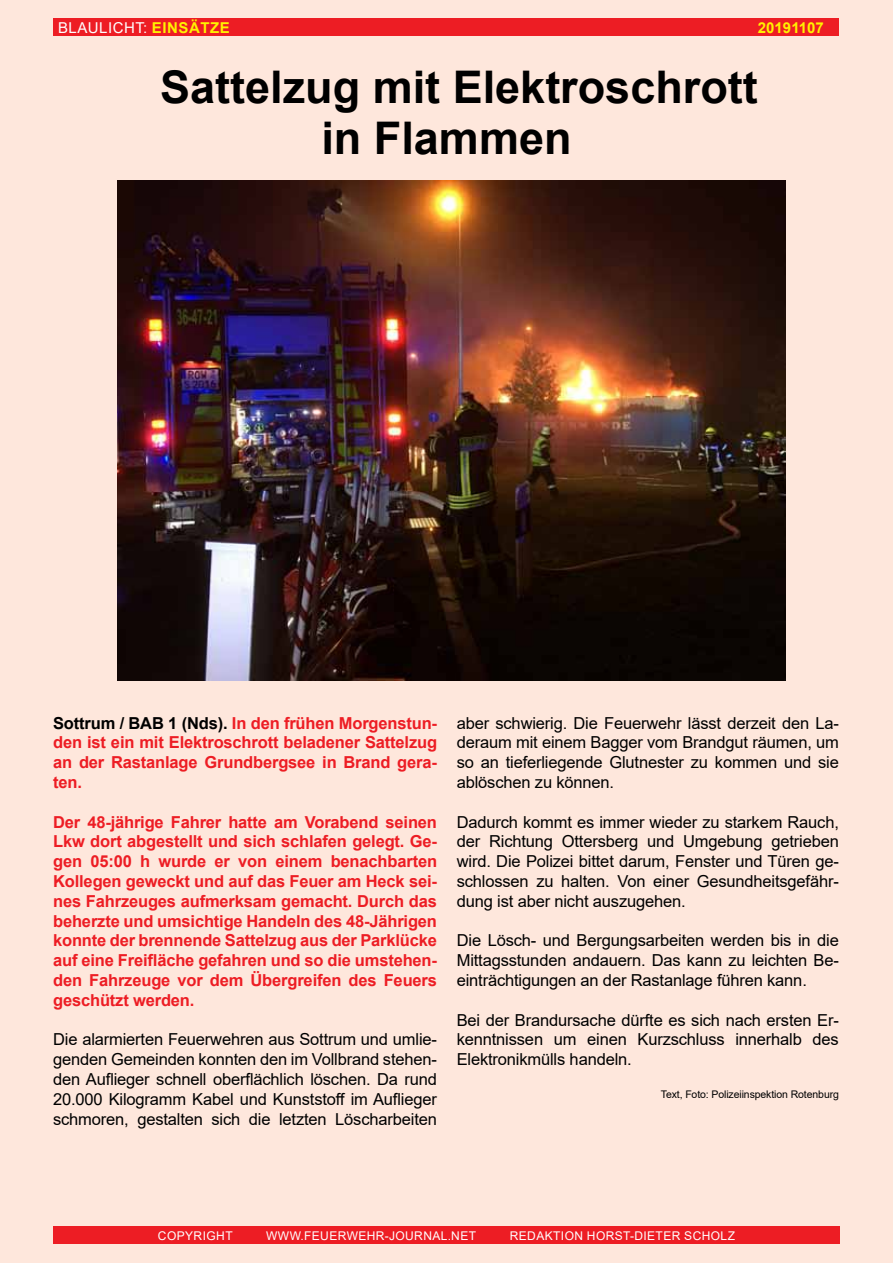
<style>
.page{position:relative;width:893px;height:1263px;background:#fee7dc}
.page>*{position:absolute;margin:0;border:0;box-sizing:border-box;transform-origin:0 0}
.t1{font:700 45px/51px "Arial";color:#000;text-align:center}
.t2{font:16.5px/19.8px "Arial";letter-spacing:-.01em;color:#000;text-align:justify}
.t3{font:700 16.5px/19.8px "Arial";letter-spacing:-.01em;color:#ed1d24;text-align:justify}
.t4{font:15px "Arial";letter-spacing:.035em;color:#fff}
.t5{font:700 15px "Arial";color:#fff200}
.t6{font:12px "Arial";letter-spacing:.035em;color:#fff}
.t7{font:10.5px "Arial";letter-spacing:-.01em;color:#000}
.s1{font-weight:700;color:#fff200}
.s2{color:#000}
</style>
<div class="page">
<div style="left:53px;top:1226px;width:787px;height:18px;background:#ed1d24"></div>
<div style="left:54px;top:18px;width:785px;height:18px;background:#ed1d24"></div>
<img style="left:118px;top:180px;width:667px;height:500px">
<p class="t4" style="left:58px;top:17px;width:171px">Blaulicht: <span class="s1">Einsätze</span></p>
<p class="t5" style="left:758px;top:17px;width:67px">20191107</p>
<h1 class="t1" style="left:160px;top:62px;width:599px">Sattelzug mit Elektroschrott in Flammen</h1>
<p class="t3" style="left:53px;top:713px;width:385px"><span class="s2">Sottrum / BAB 1 (Nds).</span> In den frühen Morgenstun&shy;den ist ein mit Elektroschrott beladener Sattelzug an der Rastanlage Grundbergsee in Brand gera&shy;ten.</p>
<p class="t3" style="left:53px;top:812px;width:385px">Der 48-jährige Fahrer hatte am Vorabend seinen Lkw dort abgestellt und sich schlafen gelegt. Ge&shy;gen 05:00 h wurde er von einem benachbarten Kollegen geweckt und auf das Feuer am Heck sei&shy;nes Fahrzeuges aufmerksam gemacht. Durch das beherzte und umsichtige Handeln des 48-Jährigen konnte der brennende Sattelzug aus der Parklücke auf eine Freifläche gefahren und so die umstehen&shy;den Fahrzeuge vor dem Übergreifen des Feuers geschützt werden.</p>
<p class="t2" style="left:53px;top:1029px;width:385px">Die alarmierten Feuerwehren aus Sottrum und umlie&shy;genden Gemeinden konnten den im Vollbrand stehen&shy;den Auflieger schnell oberflächlich löschen. Da rund 20.000 Kilogramm Kabel und Kunststoff im Auflieger schmoren, gestalten sich die letzten Löscharbeiten</p>
<p class="t2" style="left:457px;top:713px;width:384px">aber schwierig. Die Feuerwehr lässt derzeit den La&shy;deraum mit einem Bagger vom Brandgut räumen, um so an tieferliegende Glutnester zu kommen und sie ablöschen zu können.</p>
<p class="t2" style="left:457px;top:812px;width:384px">Dadurch kommt es immer wieder zu starkem Rauch, der Richtung Ottersberg und Umgebung getrieben wird. Die Polizei bittet darum, Fenster und Türen ge&shy;schlossen zu halten. Von einer Gesundheitsgefähr&shy;dung ist aber nicht auszugehen.</p>
<p class="t2" style="left:457px;top:930px;width:384px">Die Lösch- und Bergungsarbeiten werden bis in die Mittagsstunden andauern. Das kann zu leichten Be&shy;einträchtigungen an der Rastanlage führen kann.</p>
<p class="t2" style="left:457px;top:1010px;width:384px">Bei der Brandursache dürfte es sich nach ersten Er&shy;kenntnissen um einen Kurzschluss innerhalb des Elektronikmülls handeln.</p>
<p class="t7" style="left:661px;top:1087px;width:180px">Text, Foto: Polizeiinspektion Rotenburg</p>
<p class="t6" style="left:158px;top:1227px;width:76px">Copyright</p>
<p class="t6" style="left:266px;top:1227px;width:211px">www.feuerwehr-journal.net</p>
<p class="t6" style="left:510px;top:1227px;width:227px">Redaktion Horst-Dieter Scholz</p>
</div>
